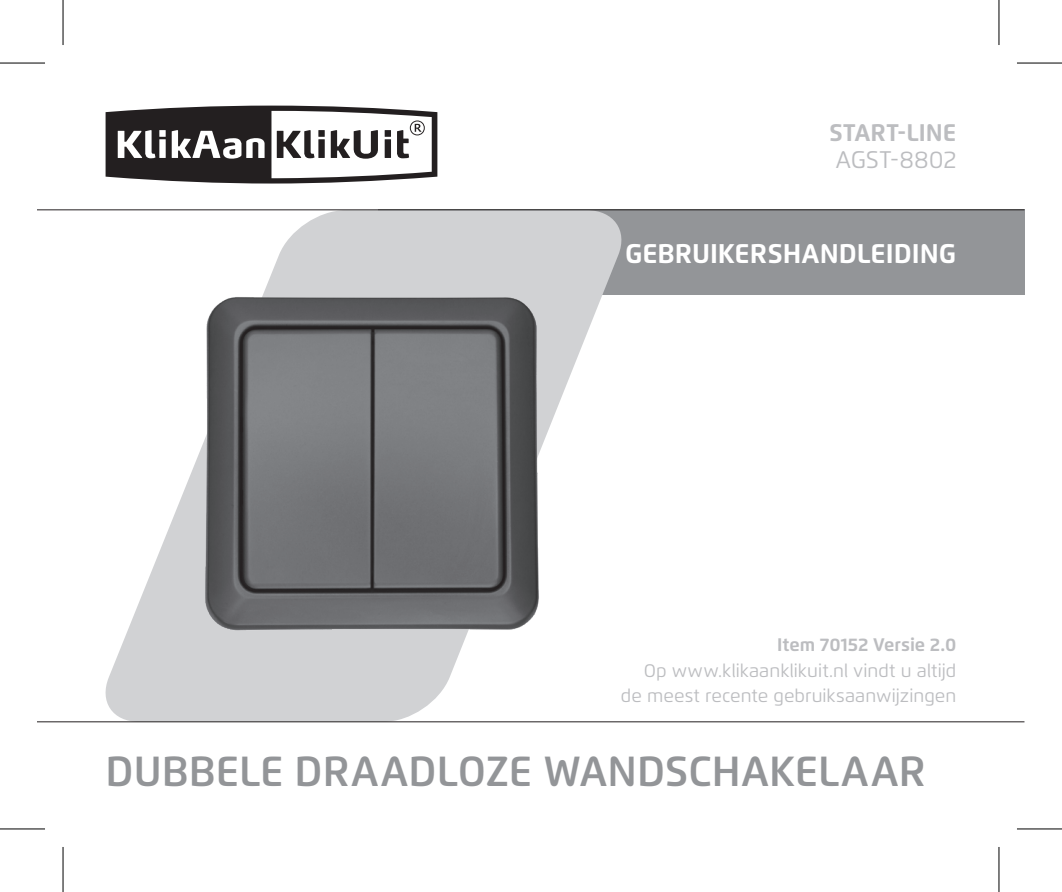
<style>
.page{position:relative;width:1062px;height:892px;background:#fff}
.page>*{position:absolute;margin:0;border:0;box-sizing:border-box;transform-origin:0 0}
.t1{font:600 42px "Flexo";color:#939598}
.t2{font:700 27px "Flexo";color:#fff}
.t3{font:700 24px "Flexo";color:#bcbdc0}
.t4{font:24px "Flexo";letter-spacing:.005em;color:#bcbdc0}
.t5{font:18.3px "Flexo";color:#bcbdc0}
.t6{font:700 18.3px "Flexo";color:#bcbdc0}
</style>
<div class="page">
<svg style="left:106px;top:106px;width:331px;height:77px"></svg>
<div style="left:378px;top:210px;width:646px;height:85px;background:#939598"></div>
<svg style="left:99px;top:210px;width:529px;height:511px"></svg>
<hr style="left:37px;top:209px;width:987px;height:1px;background:#231f20">
<hr style="left:37px;top:721px;width:987px;height:1px;background:#231f20">
<img style="left:170px;top:267px;width:396px;height:386px">
<svg style="left:0;top:829px;width:45px;height:1px"></svg>
<svg style="left:1017px;top:829px;width:44px;height:1px"></svg>
<hr style="left:0;top:62px;width:45px;height:2px;background:#000">
<hr style="left:1016px;top:62px;width:45px;height:2px;background:#000">
<hr style="left:0;top:828px;width:45px;height:1px;background:#000">
<hr style="left:1016px;top:828px;width:45px;height:1px;background:#000">
<hr style="left:62px;top:0;width:2px;height:45px;background:#000">
<hr style="left:62px;top:846px;width:2px;height:45px;background:#000">
<hr style="left:998px;top:0;width:1px;height:45px;background:#000">
<hr style="left:998px;top:846px;width:1px;height:45px;background:#000">
<p class="t3" style="left:829px;top:117px;width:128px">START-LINE</p>
<p class="t4" style="left:835px;top:145px;width:122px">AGST-8802</p>
<h2 class="t2" style="left:625px;top:237px;width:333px">GEBRUIKERSHANDLEIDING</h2>
<p class="t6" style="left:777px;top:633px;width:181px">Item 70152 Versie 2.0</p>
<p class="t5" style="left:643px;top:659px;width:314px">Op www.klikaanklikuit.nl vindt u altijd</p>
<p class="t5" style="left:621px;top:684px;width:337px">de meest recente gebruiksaanwijzingen</p>
<p class="t1" style="left:106px;top:746px;width:821px">DUBBELE DRAADLOZE WANDSCHAKELAAR</p>
</div>
